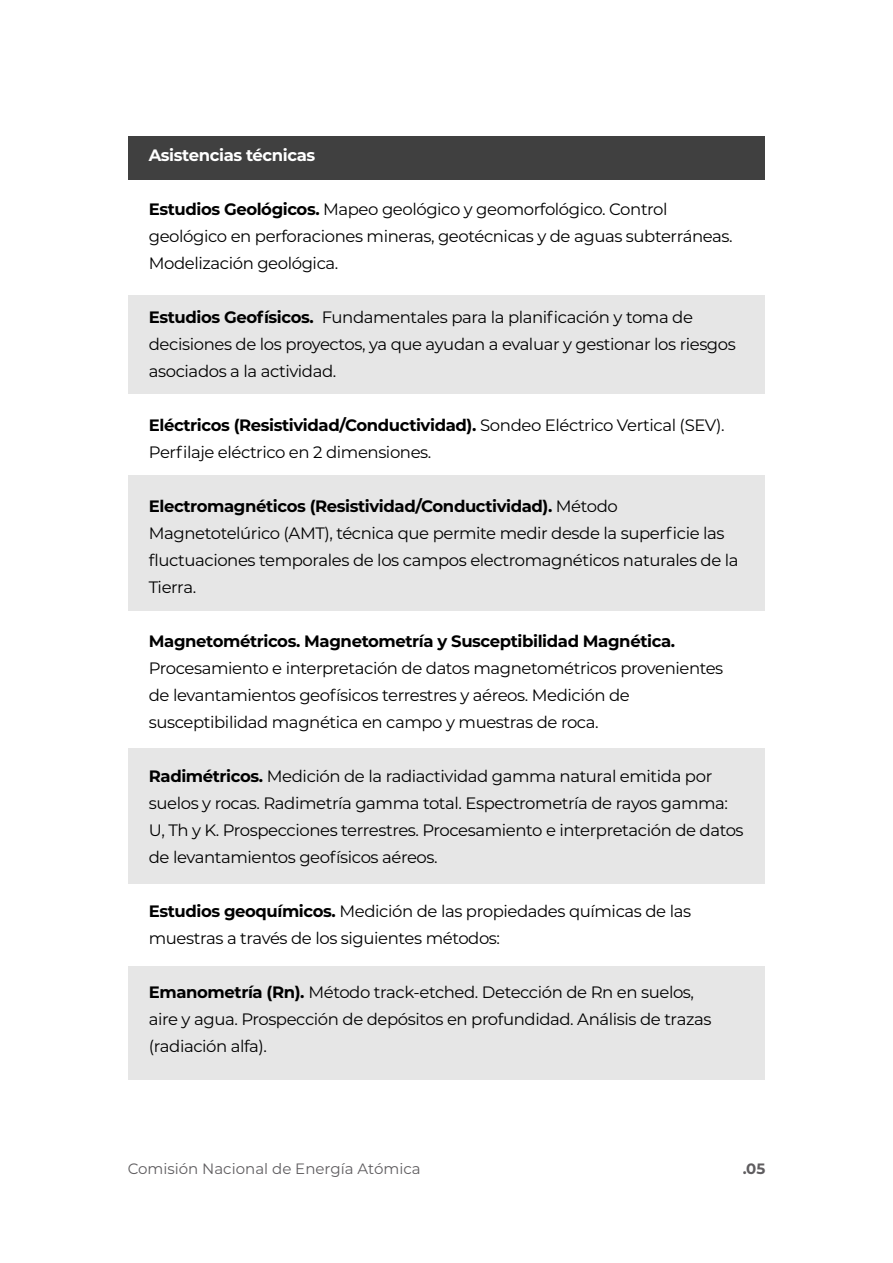
<style>
.page{position:relative;width:893px;height:1263px;background:#fff}
.page>*{position:absolute;margin:0;border:0;box-sizing:border-box;transform-origin:0 0}
.t1{font:16.5px/27px "Montserrat";letter-spacing:-.025em;color:#000}
.t2{font:700 16.5px "Montserrat";letter-spacing:-.025em;color:#000}
.t3{font:700 16.5px "Montserrat";letter-spacing:-.025em;color:#fff}
.t4{font:15px "Montserrat";color:#1a171b}
.t5{font:700 15px "Montserrat";color:#1a171b}
.s1{font-weight:700}
</style>
<div class="page">
<div style="left:129px;top:295px;width:636px;height:99px;background:#e6e6e6"></div>
<div style="left:129px;top:475px;width:636px;height:135px;background:#e6e6e6"></div>
<div style="left:129px;top:748px;width:636px;height:135px;background:#e6e6e6"></div>
<div style="left:129px;top:967px;width:636px;height:113px;background:#e6e6e6"></div>
<div style="left:128px;top:136px;width:637px;height:43px;background:#404040"></div>
<p class="t3" style="left:149px;top:143px;width:168px">Asistencias técnicas</p>
<p class="t1" style="left:149px;top:195px;width:585px"><span class="s1">Estudios Geológicos.</span> Mapeo geológico y geomorfológico. Control geológico en perforaciones mineras, geotécnicas y de aguas subterráneas.<br>Modelización geológica.</p>
<p class="t1" style="left:149px;top:303px;width:589px"><span class="s1">Estudios Geofísicos.</span> Fundamentales para la planificación y toma de decisiones de los proyectos, ya que ayudan a evaluar y gestionar los riesgos asociados a la actividad.</p>
<p class="t1" style="left:149px;top:411px;width:577px"><span class="s1">Eléctricos (Resistividad/Conductividad).</span> Sondeo Eléctrico Vertical (SEV).<br>Perfilaje eléctrico en 2 dimensiones.</p>
<p class="t1" style="left:149px;top:492px;width:591px"><span class="s1">Electromagnéticos (Resistividad/Conductividad).</span> Método Magnetotelúrico (AMT), técnica que permite medir desde la superficie las fluctuaciones temporales de los campos electromagnéticos naturales de la Tierra.</p>
<p class="t2" style="left:149px;top:629px;width:528px">Magnetométricos. Magnetometría y Susceptibilidad Magnética.</p>
<p class="t1" style="left:149px;top:654px;width:576px">Procesamiento e interpretación de datos magnetométricos provenientes de levantamientos geofísicos terrestres y aéreos. Medición de susceptibilidad magnética en campo y muestras de roca.</p>
<p class="t1" style="left:149px;top:762px;width:596px"><span class="s1">Radimétricos.</span> Medición de la radiactividad gamma natural emitida por suelos y rocas. Radimetría gamma total. Espectrometría de rayos gamma:<br>U, Th y K. Prospecciones terrestres. Procesamiento e interpretación de datos de levantamientos geofísicos aéreos.</p>
<p class="t1" style="left:149px;top:897px;width:544px"><span class="s1">Estudios geoquímicos.</span> Medición de las propiedades químicas de las muestras a través de los siguientes métodos:</p>
<p class="t1" style="left:149px;top:978px;width:564px"><span class="s1">Emanometría (Rn).</span> Método track-etched. Detección de Rn en suelos, aire y agua. Prospección de depósitos en profundidad. Análisis de trazas (radiación alfa).</p>
<p class="t4" style="left:128px;top:1159px;width:295px">Comisión Nacional de Energía Atómica</p>
<p class="t5" style="left:743px;top:1158px;width:24px">.05</p>
</div>
